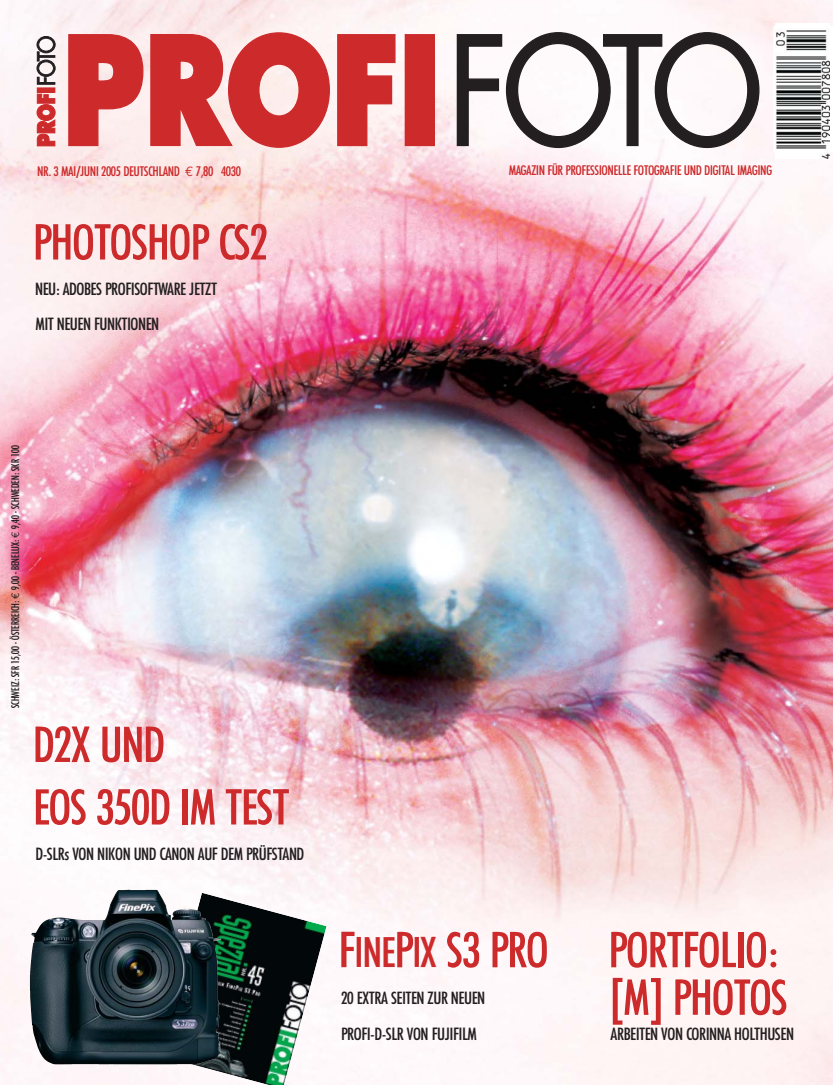
<style>
.page{position:relative;width:833px;height:1085px;background:#fff}
.page>*{position:absolute;margin:0;border:0;box-sizing:border-box;transform-origin:0 0}
.t1{font:50px/47.5px "Fut Con Med";color:#cd2a2b}
.t2{font:17.5px/36.2px "Fut Con Med";color:#231f20}
.t3{font:13.75px "Fut Con Med";color:#cd2a2b}
.t4{font:11px "Fut Con Med";color:#231f20}
.s1{font-size:20.62px}
.s2{font-family:"Euro Mono"}
.s3{font-size:42.5px}
</style>
<div class="page">
<img style="left:0;top:0;width:833px;height:1084px">
<div style="left:774px;top:27px;width:58px;height:124px;background:linear-gradient(to bottom,#fff,#fff)"></div>
<img style="left:775px;top:23px;width:54px;height:135px">
<svg style="left:456px;top:31px;width:304px;height:118px"></svg>
<svg style="left:68px;top:33px;width:76px;height:114px;background:#da6263"></svg>
<svg style="left:150px;top:32px;width:180px;height:116px;background:#da6060"></svg>
<svg style="left:336px;top:33px;width:60px;height:114px"></svg>
<div style="left:405px;top:35px;width:29px;height:110px;background:#cd2a2b"></div>
<div style="left:405px;top:34px;width:30px;height:112px;border:1px solid #cd2a2b"></div>
<svg style="left:37px;top:36px;width:18px;height:48px"></svg>
<svg style="left:37px;top:94px;width:18px;height:52px"></svg>
<hr style="left:37px;top:88px;width:18px;height:4px;background:#cd2a2b">
<div style="left:37px;top:88px;width:18px;height:5px;border:1px solid #cd2a2b"></div>
<img style="left:158px;top:892px;width:168px;height:192px">
<img style="left:30px;top:889px;width:191px;height:175px">
<p class="t3" style="left:38px;top:166px;width:205px">NR. 3 MAI<span class="s1">/</span>JUNI 2005 DEUTSCHLAND <span class="s2">€</span> 7,80 4030</p>
<p class="t3" style="left:509px;top:165px;width:264px">MAGAZIN FÜR PROFESSIONELLE FOTOGRAFIE UND DIGITAL IMAGING</p>
<p class="t1" style="left:34px;top:221px;width:236px">PHOTOSHOP CS2</p>
<p class="t2" style="left:35px;top:272px;width:183px;line-height:35px">NEU: ADOBES PROFISOFTWARE JETZT<br>MIT NEUEN FUNKTIONEN</p>
<p class="t4" style="left:11px;top:708px;width:264px;rotate:-90deg">SCHWEIZ: SFR 15,00 · ÖSTERREICH: <span class="s2">€</span> 9,00 · BENELUX: <span class="s2">€</span> 9,40 · SCHWEDEN: SKR 100</p>
<p class="t1" style="left:34px;top:716px;width:257px;line-height:62.5px">D2X UND<br>EOS 350D IM TEST</p>
<p class="t2" style="left:36px;top:836px;width:270px">D-SLRs VON NIKON UND CANON AUF DEM PRÜFSTAND</p>
<p class="t1" style="left:339px;top:929px;width:211px">F<span class="s3">INE</span>P<span class="s3">IX</span> S3 PRO</p>
<p class="t2" style="left:341px;top:980px;width:145px">20 EXTRA SEITEN ZUR NEUEN<br>PROFI-D-SLR VON FUJIFILM</p>
<p class="t1" style="left:609px;top:929px;width:180px">PORTFOLIO: [M] PHOTOS</p>
<p class="t2" style="left:611px;top:1016px;width:184px">ARBEITEN VON CORINNA HOLTHUSEN</p>
</div>
